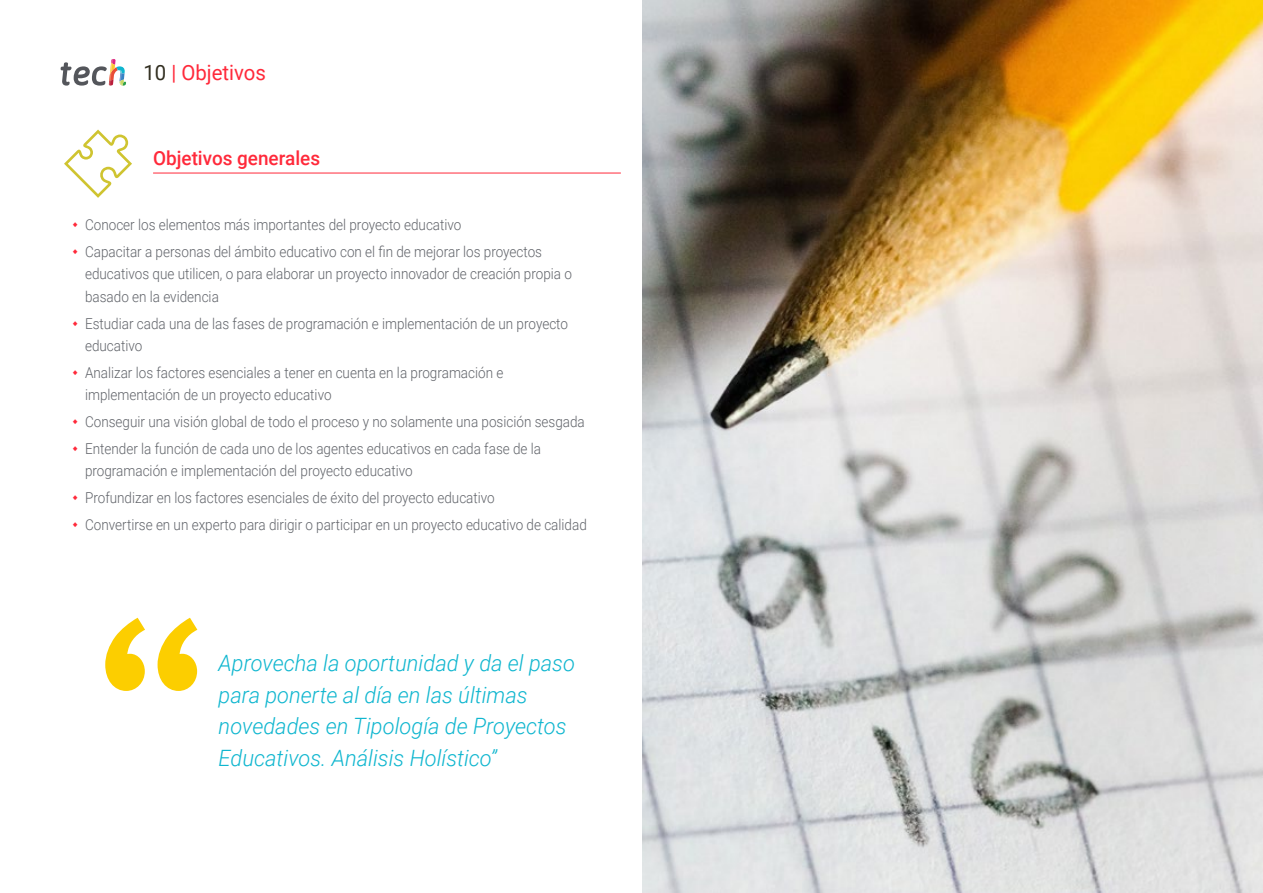
<style>
.page{position:relative;width:1263px;height:893px;background:#fff}
.page>*{position:absolute;margin:0;border:0;box-sizing:border-box;transform-origin:0 0}
.t1{font:italic 300 22.5px/31.5px "Roboto";color:#0fb6cf}
.t2{font:21px "Roboto";color:#ff293a}
.t3{font:500 19.5px "Roboto";color:#ff293a}
.t4{font:300 15px/26.7px "Roboto";color:#61646a;scale:.9 1}
.s1{color:#312e20}
</style>
<div class="page">
<hr style="left:153px;top:173px;width:468px;height:1px;background:#ff293a">
<svg style="left:64px;top:130px;width:68px;height:68px"></svg>
<img style="left:642px;top:0;width:621px;height:893px">
<svg style="left:61px;top:59px;width:65px;height:27px"></svg>
<svg style="left:105px;top:618px;width:92px;height:73px"></svg>
<h2 class="t2" style="left:144px;top:57px;width:124px"><span class="s1">10</span> | Objetivos</h2>
<h3 class="t3" style="left:153px;top:144px;width:169px">Objetivos generales</h3>
<p class="t4" style="left:85px;top:211px;width:509px">Conocer los elementos más importantes del proyecto educativo<br>Capacitar a personas del ámbito educativo con el fin de mejorar los proyectos</p>
<p class="t4" style="left:85px;top:262px;width:543px;line-height:22.5px">educativos que utilicen, o para elaborar un proyecto innovador de creación propia o basado en la evidencia</p>
<p class="t4" style="left:85px;top:311px;width:538px;line-height:22.5px">Estudiar cada una de las fases de programación e implementación de un proyecto educativo</p>
<p class="t4" style="left:85px;top:361px;width:466px;line-height:22.5px">Analizar los factores esenciales a tener en cuenta en la programación e implementación de un proyecto educativo</p>
<p class="t4" style="left:85px;top:408px;width:557px">Conseguir una visión global de todo el proceso y no solamente una posición sesgada<br>Entender la función de cada uno de los agentes educativos en cada fase de la</p>
<p class="t4" style="left:85px;top:457px;width:559px">programación e implementación del proyecto educativo<br>Profundizar en los factores esenciales de éxito del proyecto educativo<br>Convertirse en un experto para dirigir o participar en un proyecto educativo de calidad</p>
<h1 class="t1" style="left:219px;top:647px;width:358px">Aprovecha la oportunidad y da el paso para ponerte al día en las últimas novedades en Tipología de Proyectos Educativos. Análisis Holístico”</h1>
</div>
